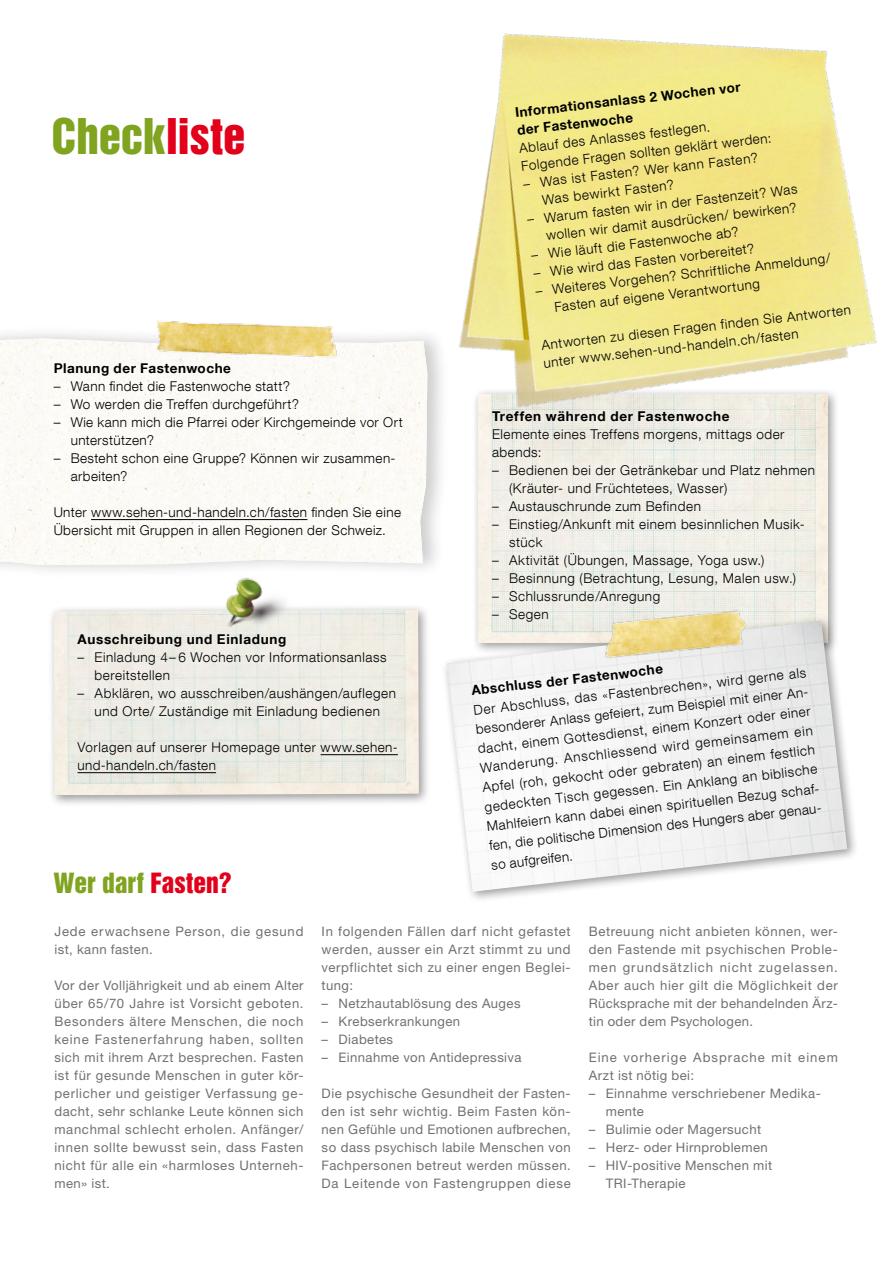
<style>
.page{position:relative;width:893px;height:1263px;background:#fff}
.page>*{position:absolute;margin:0;border:0;box-sizing:border-box;transform-origin:0 0}
.t1{font:45px "Helvetica Inserat LT Std";letter-spacing:-.005em;color:#80a41f}
.t2{font:25.5px "Helvetica Inserat LT Std";color:#80a41f}
.t3{font:300 13.5px/18px "Helvetica Neue LT Com";letter-spacing:.035em;color:#000}
.t4{font:700 13.5px "Helvetica Neue LT Com";letter-spacing:.045em;color:#000}
.t5{font:13.2px/18px "Helvetica Neue";letter-spacing:.035em;color:#707172;text-align:justify}
.t6{font:13.2px/18px "Helvetica Neue";letter-spacing:.075em;color:#707172}
.t7{font:13.2px/18px "Helvetica Neue";letter-spacing:.06em;color:#707172}
.s1{color:#e2001a}
.s2{font-weight:700}
</style>
<div class="page">
<div style="left:0;top:325px;width:450px;height:254px;background:#000;opacity:.2"></div>
<div style="left:0;top:338px;width:427px;height:227px;background:#fbfaf6"></div>
<img style="left:156px;top:320px;width:181px;height:38px">
<div style="left:472px;top:388px;width:368px;height:267px;background:#000;opacity:.4"></div>
<img style="left:478px;top:485px;width:350px;height:130px">
<hr style="left:91px;top:519px;width:216px;height:1px;background:#000">
<div style="left:441px;top:615px;width:418px;height:288px;background:#000;opacity:.4"></div>
<img style="left:447px;top:621px;width:400px;height:271px">
<img style="left:595px;top:605px;width:162px;height:61px">
<img style="left:366px;top:33px;width:511px;height:452px">
<div style="left:48px;top:604px;width:383px;height:203px;background:#000;opacity:.4"></div>
<img style="left:54px;top:610px;width:365px;height:185px">
<hr style="left:321px;top:754px;width:77px;height:1px;background:#000">
<hr style="left:78px;top:772px;width:138px;height:1px;background:#000">
<img style="left:213px;top:574px;width:80px;height:63px">
<div style="left:43px;top:31px;width:381px;height:43px;background:#fff"></div>
<p class="t1" style="left:52px;top:109px;width:196px">Check<span class="s1">liste</span></p>
<p class="t4" style="left:54px;top:360px;width:179px">Planung der Fastenwoche</p>
<p class="t3" style="left:54px;top:377px;width:238px">– Wann findet die Fastenwoche statt?</p>
<p class="t3" style="left:54px;top:395px;width:247px">– Wo werden die Treffen durchgeführt?</p>
<p class="t3" style="left:71px;top:413px;width:334px;text-indent:-17px">– Wie kann mich die Pfarrei oder Kirchgemeinde vor Ort unterstützen?</p>
<p class="t3" style="left:71px;top:449px;width:326px;text-indent:-17px">– Besteht schon eine Gruppe? Können wir zusammen&shy;arbeiten?</p>
<p class="t3" style="left:54px;top:503px;width:349px">Unter www.sehen-und-handeln.ch/fasten finden Sie eine<br>Übersicht mit Gruppen in allen Regionen der Schweiz.</p>
<p class="t4" style="left:78px;top:631px;width:210px">Ausschreibung und Einladung</p>
<p class="t3" style="left:95px;top:648px;width:294px;text-indent:-17px">– Einladung 4– 6 Wochen vor Informationsanlass bereitstellen</p>
<p class="t3" style="left:78px;top:684px;width:320px;text-align:center">– Abklären, wo ausschreiben/aushängen/auflegen und Orte/ Zuständige mit Einladung bedienen</p>
<p class="t3" style="left:78px;top:738px;width:322px">Vorlagen auf unserer Homepage unter www.sehen&shy;und-handeln.ch/fasten</p>
<p class="t2" style="left:54px;top:868px;width:180px">Wer darf <span class="s1">Fasten?</span></p>
<p class="t3" style="left:514px;top:102px;width:254px;rotate:-6deg"><span class="s2">Informationsanlass 2 Wochen vor der Fastenwoche<br></span>Ablauf des Anlasses festlegen.<br>Folgende Fragen sollten geklärt werden:</p>
<p class="t3" style="left:539px;top:172px;width:220px;text-indent:-17px;rotate:-6deg">– Was ist Fasten? Wer kann Fasten?<br>Was bewirkt Fasten?</p>
<p class="t3" style="left:526px;top:209px;width:273px;text-align:right;rotate:-6deg">– Warum fasten wir in der Fastenzeit? Was wollen wir damit ausdrücken/ bewirken?</p>
<p class="t3" style="left:530px;top:245px;width:210px;rotate:-6deg">– Wie läuft die Fastenwoche ab?</p>
<p class="t3" style="left:532px;top:263px;width:224px;rotate:-6deg">– Wie wird das Fasten vorbereitet?</p>
<p class="t3" style="left:551px;top:279px;width:281px;text-indent:-17px;rotate:-6deg">– Weiteres Vorgehen? Schriftliche Anmeldung/<br>Fasten auf eigene Verantwortung</p>
<p class="t3" style="left:541px;top:334px;width:313px;rotate:-6deg">Antworten zu diesen Fragen finden Sie Antworten unter www.sehen-und-handeln.ch/fasten</p>
<p class="t3" style="left:492px;top:407px;width:294px"><span class="s2">Treffen während der Fastenwoche<br></span>Elemente eines Treffens morgens, mittags oder abends:</p>
<p class="t3" style="left:509px;top:461px;width:307px;text-indent:-17px">– Bedienen bei der Getränkebar und Platz nehmen (Kräuter- und Früchtetees, Wasser)</p>
<p class="t3" style="left:492px;top:497px;width:210px">– Austauschrunde zum Befinden</p>
<p class="t3" style="left:509px;top:515px;width:297px;text-indent:-17px">– Einstieg/Ankunft mit einem besinnlichen Musik&shy;stück</p>
<p class="t3" style="left:492px;top:551px;width:274px">– Aktivität (Übungen, Massage, Yoga usw.)</p>
<p class="t3" style="left:492px;top:569px;width:305px">– Besinnung (Betrachtung, Lesung, Malen usw.)</p>
<p class="t3" style="left:492px;top:587px;width:170px">– Schlussrunde/Anregung</p>
<p class="t3" style="left:492px;top:605px;width:58px">– Segen</p>
<p class="t3" style="left:470px;top:680px;width:339px;line-height:19.5px;rotate:-6deg"><span class="s2">Abschluss der Fastenwoche<br></span>Der Abschluss, das «Fastenbrechen», wird gerne als besonderer Anlass gefeiert, zum Beispiel mit einer An&shy;dacht, einem Gottesdienst, einem Konzert oder einer Wanderung. Anschliessend wird gemeinsamem ein Apfel (roh, gekocht oder gebraten) an einem festlich gedeckten Tisch gegessen. Ein Anklang an biblische Mahlfeiern kann dabei einen spirituellen Bezug schaf&shy;fen, die politische Dimension des Hungers aber genau&shy;so aufgreifen.</p>
<p class="t7" style="left:54px;top:922px;width:251px">Jede erwachsene Person, die gesund ist, kann fasten.</p>
<p class="t5" style="left:54px;top:976px;width:251px">Vor der Volljährigkeit und ab einem Alter über 65/70 Jahre ist Vorsicht geboten.<br>Besonders ältere Menschen, die noch keine Fastenerfahrung haben, sollten sich mit ihrem Arzt besprechen. Fasten ist für gesunde Menschen in guter kör&shy;perlicher und geistiger Verfassung ge&shy;dacht, sehr schlanke Leute können sich manchmal schlecht erholen. Anfänger/ innen sollte bewusst sein, dass Fasten nicht für alle ein «harmloses Unterneh&shy;men» ist.</p>
<p class="t5" style="left:322px;top:922px;width:251px">In folgenden Fällen darf nicht gefastet werden, ausser ein Arzt stimmt zu und verpflichtet sich zu einer engen Beglei&shy;tung:</p>
<p class="t5" style="left:322px;top:994px;width:201px">– Netzhautablösung des Auges</p>
<p class="t5" style="left:322px;top:1012px;width:140px">– Krebserkrankungen</p>
<p class="t5" style="left:322px;top:1030px;width:73px">– Diabetes</p>
<p class="t5" style="left:322px;top:1048px;width:201px">– Einnahme von Antidepressiva</p>
<p class="t5" style="left:322px;top:1084px;width:251px">Die psychische Gesundheit der Fasten&shy;den ist sehr wichtig. Beim Fasten kön&shy;nen Gefühle und Emotionen aufbrechen, so dass psychisch labile Menschen von Fachpersonen betreut werden müssen.<br>Da Leitende von Fastengruppen diese</p>
<p class="t5" style="left:589px;top:922px;width:251px">Betreuung nicht anbieten können, wer&shy;den Fastende mit psychischen Proble&shy;men grundsätzlich nicht zugelassen.<br>Aber auch hier gilt die Möglichkeit der Rücksprache mit der behandelnden Ärz&shy;tin oder dem Psychologen.</p>
<p class="t6" style="left:589px;top:1048px;width:251px">Eine vorherige Absprache mit einem<br>Arzt ist nötig bei:</p>
<p class="t5" style="left:606px;top:1084px;width:217px;text-indent:-17px">– Einnahme verschriebener Medika&shy;mente</p>
<p class="t5" style="left:589px;top:1120px;width:174px">– Bulimie oder Magersucht</p>
<p class="t5" style="left:589px;top:1138px;width:181px">– Herz- oder Hirnproblemen</p>
<p class="t5" style="left:606px;top:1156px;width:168px;text-indent:-17px">– HIV-positive Menschen mit<br>TRI-Therapie</p>
</div>
